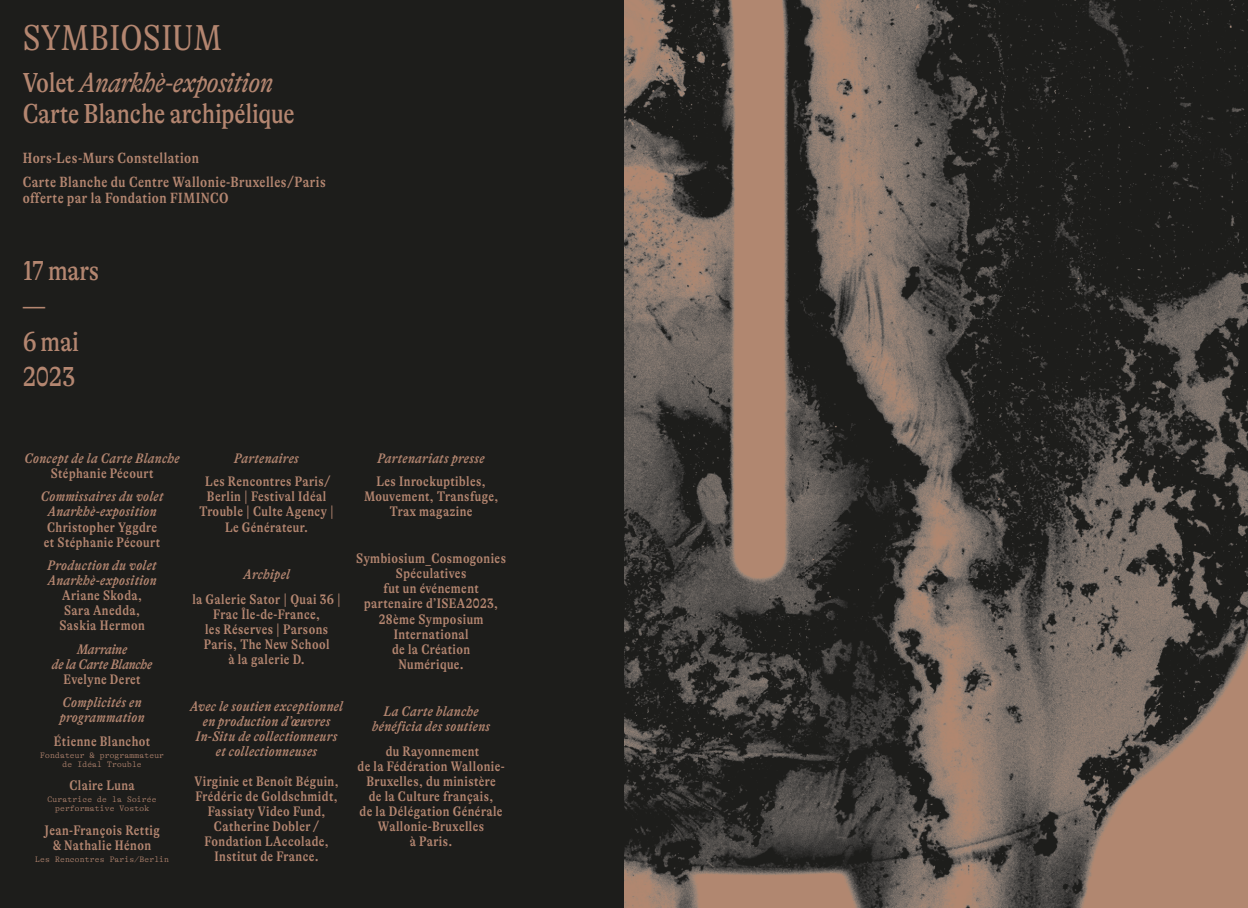
<style>
.page{position:relative;width:1248px;height:908px;background:#fff}
.page>*{position:absolute;margin:0;border:0;box-sizing:border-box;transform-origin:0 0}
.t1{font:300 condensed 36.5px "GT Alpina";letter-spacing:.01em;color:#b48670}
.t2{font:condensed 27.9px/35.4px "GT Alpina";letter-spacing:-.01em;color:#b48670}
.t3{font:500 condensed 15px/23.6px "GT Alpina";letter-spacing:.03em;color:#b48670}
.t4{font:500 condensed 14px/15px "GT Alpina";letter-spacing:.03em;color:#b48670;text-align:center}
.t5{font:italic 500 condensed 14px/15px "GT Alpina";letter-spacing:.03em;color:#b48670;text-align:center}
.t6{font:italic 500 condensed 14px/15px "GT Alpina";color:#b48670;text-align:center}
.t7{font:300 8px/9px "GT Alpina Typewriter";letter-spacing:.03em;color:#b48670;text-align:center}
.s1{font-style:italic}
</style>
<div class="page">
<div style="left:0;top:0;width:1247px;height:907px;background:#1d1d1b"></div>
<img style="left:624px;top:0;width:623px;height:907px">
<h1 class="t1" style="left:23px;top:17px;width:201px">SYMBIOSIUM</h1>
<h2 class="t2" style="left:23px;top:67px;width:273px;line-height:31.1px">Volet <span class="s1">Anarkhè-exposition<br></span>Carte Blanche archipélique</h2>
<p class="t3" style="left:23px;top:146px;width:304px">Hors-Les-Murs Constellation<br>Carte Blanche du Centre Wallonie-Bruxelles/Paris</p>
<p class="t3" style="left:23px;top:186px;width:207px">offerte par la Fondation FIMINCO</p>
<h2 class="t2" style="left:23px;top:253px;width:78px">17 mars —<br>6 mai<br>2023</h2>
<p class="t5" style="left:25px;top:450px;width:157px">Concept de la Carte Blanche</p>
<p class="t4" style="left:51px;top:465px;width:104px">Stéphanie Pécourt</p>
<p class="t5" style="left:41px;top:489px;width:124px">Commissaires du volet<br>Anarkhè-exposition</p>
<p class="t4" style="left:44px;top:519px;width:118px;text-align:left">Christopher Yggdre et Stéphanie Pécourt</p>
<p class="t5" style="left:48px;top:557px;width:111px;text-align:left">Production du volet<br>Anarkhè-exposition</p>
<p class="t4" style="left:59px;top:587px;width:87px">Ariane Skoda,<br>Sara Anedda,<br>Saskia Hermon</p>
<p class="t6" style="left:52px;top:641px;width:102px">Marraine<br>de la Carte Blanche</p>
<p class="t4" style="left:64px;top:671px;width:79px">Evelyne Deret</p>
<p class="t5" style="left:60px;top:694px;width:86px;text-align:left">Complicités en programmation</p>
<p class="t4" style="left:54px;top:733px;width:98px">Étienne Blanchot</p>
<p class="t7" style="left:40px;top:750px;width:125px">Fondateur &amp; programmateur de Idéal Trouble</p>
<p class="t4" style="left:69px;top:777px;width:67px">Claire Luna</p>
<p class="t7" style="left:48px;top:794px;width:110px">Curatrice de la Soirée performative Vostok</p>
<p class="t4" style="left:44px;top:822px;width:117px">Jean-François Rettig &amp; Nathalie Hénon</p>
<p class="t7" style="left:35px;top:854px;width:135px">Les Rencontres Paris/Berlin</p>
<p class="t5" style="left:234px;top:450px;width:66px">Partenaires</p>
<p class="t4" style="left:199px;top:474px;width:136px">Les Rencontres Paris/<br>Berlin | Festival Idéal<br>Trouble | Culte Agency |<br>Le Générateur.</p>
<p class="t5" style="left:243px;top:566px;width:48px">Archipel</p>
<p class="t4" style="left:192px;top:591px;width:150px">la Galerie Sator | Quai 36 |<br>Frac Île-de-France,<br>les Réserves | Parsons<br>Paris, The New School<br>à la galerie D.</p>
<p class="t5" style="left:190px;top:698px;width:154px">Avec le soutien exceptionnel en production d’œuvres<br>In-Situ de collectionneurs et collectionneuses</p>
<p class="t4" style="left:194px;top:773px;width:146px">Virginie et Benoît Béguin,<br>Frédéric de Goldschmidt,<br>Fassiaty Video Fund,<br>Catherine Dobler /<br>Fondation LAccolade,<br>Institut de France.</p>
<p class="t5" style="left:377px;top:450px;width:108px">Partenariats presse</p>
<p class="t4" style="left:364px;top:474px;width:136px">Les Inrockuptibles,<br>Mouvement, Transfuge,<br>Trax magazine</p>
<p class="t4" style="left:356px;top:551px;width:151px">Symbiosium_Cosmogonies<br>Spéculatives<br>fut un événement partenaire d’ISEA2023,<br>28ème Symposium<br>International<br>de la Création<br>Numérique.</p>
<p class="t5" style="left:372px;top:703px;width:119px">La Carte blanche bénéficia des soutiens</p>
<p class="t4" style="left:357px;top:743px;width:149px">du Rayonnement<br>de la Fédération Wallonie-<br>Bruxelles, du ministère<br>de la Culture français,<br>de la Délégation Générale<br>Wallonie-Bruxelles<br>à Paris.</p>
</div>
